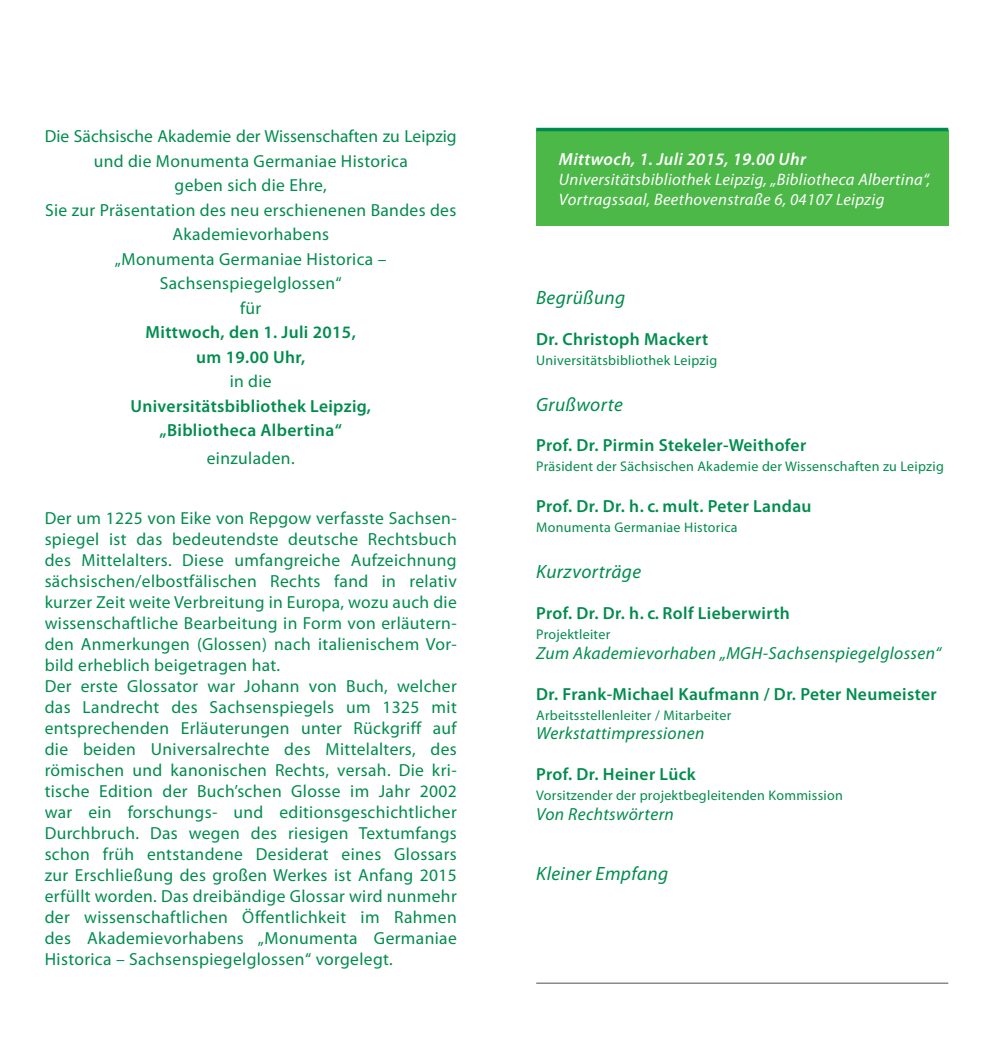
<style>
.page{position:relative;width:993px;height:1052px;background:#fff}
.page>*{position:absolute;margin:0;border:0;box-sizing:border-box;transform-origin:0 0}
.t1{font:italic 19.25px "Myriad Pro";letter-spacing:.02em;color:#008c4e}
.t2{font:17.5px/21px "Myriad Pro";letter-spacing:.02em;color:#008c4e;text-align:center}
.t3{font:600 17.5px/24.5px "Myriad Pro";letter-spacing:.02em;color:#008c4e;text-align:center}
.t4{font:italic 17.5px "Myriad Pro";letter-spacing:.02em;color:#008c4e}
.t5{font:italic 600 17.5px "Myriad Pro";letter-spacing:.02em;color:#fff}
.t6{font:italic 16.62px/19.9px "Myriad Pro";letter-spacing:.02em;color:#fff}
.t7{font:14px "Myriad Pro";letter-spacing:.02em;color:#008c4e}
</style>
<div class="page">
<hr style="left:536px;top:982px;width:411px;height:2px;background:#808285">
<div style="left:536px;top:130px;width:411px;height:96px;background:#4cb848"></div>
<hr style="left:536px;top:128px;width:411px;height:3px;background:#008c4e">
<p class="t2" style="left:45px;top:124px;width:413px;line-height:24.5px">Die Sächsische Akademie der Wissenschaften zu Leipzig und die Monumenta Germaniae Historica<br>geben sich die Ehre,<br>Sie zur Präsentation des neu erschienenen Bandes des<br>Akademievorhabens<br>„Monumenta Germaniae Historica –<br>Sachsenspiegelglossen“<br>für</p>
<p class="t3" style="left:146px;top:320px;width:212px">Mittwoch, den 1. Juli 2015, um 19.00 Uhr,</p>
<p class="t2" style="left:230px;top:370px;width:44px">in die</p>
<p class="t3" style="left:130px;top:393px;width:242px">Universitätsbibliothek Leipzig, „Bibliotheca Albertina“</p>
<p class="t2" style="left:207px;top:447px;width:89px">einzuladen.</p>
<p class="t2" style="left:45px;top:507px;width:413px;text-align:left">Der um 1225 von Eike von Repgow verfasste Sachsen&shy;spiegel ist das bedeutendste deutsche Rechtsbuch des Mittelalters. Diese umfangreiche Aufzeichnung sächsischen/elbostfälischen Rechts fand in relativ kurzer Zeit weite Verbreitung in Europa, wozu auch die wissenschaftliche Bearbeitung in Form von erläutern&shy;den Anmerkungen (Glossen) nach italienischem Vor&shy;bild erheblich beigetragen hat.<br>Der erste Glossator war Johann von Buch, welcher das Landrecht des Sachsenspiegels um 1325 mit entsprechenden Erläuterungen unter Rückgriff auf die beiden Universalrechte des Mittelalters, des römischen und kanonischen Rechts, versah. Die kri&shy;tische Edition der Buch’schen Glosse im Jahr 2002 war ein forschungs- und editionsgeschichtlicher Durchbruch. Das wegen des riesigen Textumfangs schon früh entstandene Desiderat eines Glossars zur Erschließung des großen Werkes ist Anfang 2015 erfüllt worden. Das dreibändige Glossar wird nunmehr der wissenschaftlichen Öffentlichkeit im Rahmen des Akademievorhabens „Monumenta Germaniae Historica – Sachsenspiegelglossen“ vorgelegt.</p>
<p class="t5" style="left:558px;top:148px;width:248px">Mittwoch, 1. Juli 2015, 19.00 Uhr</p>
<p class="t6" style="left:558px;top:169px;width:373px">Universitätsbibliothek Leipzig, „Bibliotheca Albertina“,<br>Vortragssaal, Beethovenstraße 6, 04107 Leipzig</p>
<p class="t1" style="left:536px;top:285px;width:91px">Begrüßung</p>
<p class="t3" style="left:536px;top:326px;width:173px">Dr. Christoph Mackert</p>
<p class="t7" style="left:536px;top:351px;width:182px">Universitätsbibliothek Leipzig</p>
<p class="t1" style="left:536px;top:392px;width:88px">Grußworte</p>
<p class="t3" style="left:536px;top:432px;width:271px">Prof. Dr. Pirmin Stekeler-Weithofer</p>
<p class="t7" style="left:536px;top:457px;width:409px">Präsident der Sächsischen Akademie der Wissenschaften zu Leipzig</p>
<p class="t3" style="left:536px;top:493px;width:277px">Prof. Dr. Dr. h. c. mult. Peter Landau</p>
<p class="t7" style="left:536px;top:518px;width:203px">Monumenta Germaniae Historica</p>
<p class="t1" style="left:536px;top:559px;width:106px">Kurzvorträge</p>
<p class="t3" style="left:536px;top:600px;width:255px">Prof. Dr. Dr. h. c. Rolf Lieberwirth</p>
<p class="t7" style="left:536px;top:625px;width:76px">Projektleiter</p>
<p class="t4" style="left:536px;top:642px;width:406px">Zum Akademievorhaben „MGH-Sachsenspiegelglossen“</p>
<p class="t3" style="left:536px;top:681px;width:402px">Dr. Frank-Michael Kaufmann / Dr. Peter Neumeister</p>
<p class="t7" style="left:536px;top:706px;width:196px">Arbeitsstellenleiter / Mitarbeiter</p>
<p class="t4" style="left:536px;top:723px;width:170px">Werkstattimpressionen</p>
<p class="t3" style="left:536px;top:762px;width:161px">Prof. Dr. Heiner Lück</p>
<p class="t7" style="left:536px;top:787px;width:308px">Vorsitzender der projektbegleitenden Kommission</p>
<p class="t4" style="left:536px;top:803px;width:139px">Von Rechtswörtern</p>
<p class="t1" style="left:536px;top:862px;width:134px">Kleiner Empfang</p>
</div>
